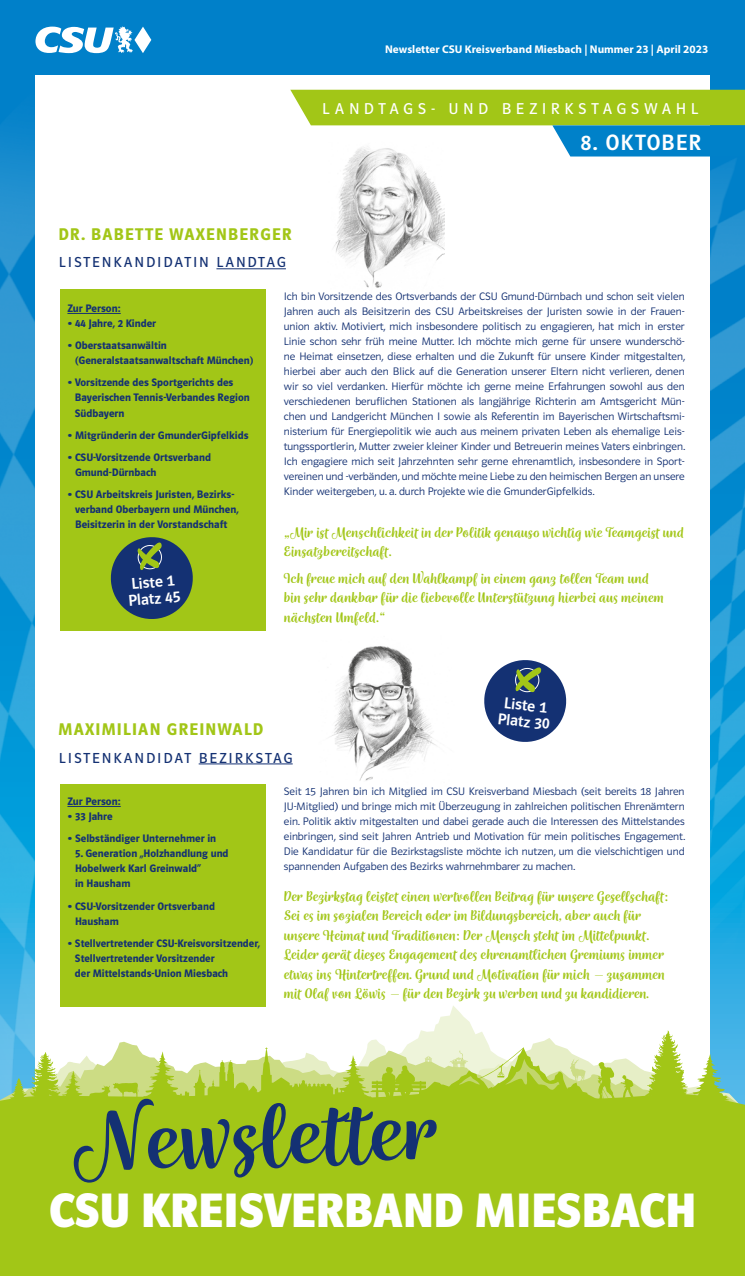
<style>
.page{position:relative;width:745px;height:1276px;background:#fff}
.page>*{position:absolute;margin:0;border:0;box-sizing:border-box;transform-origin:0 0}
.t1{font:500 97.5px "Wreath";color:#143173}
.t2{font:700 50px "Polo 22";color:#fff}
.t3{font:22.88px "Polo 22 R Krftg";letter-spacing:.04em;color:#fff}
.t4{font:600 17.5px "Polo 22 R Headline";letter-spacing:.08em;color:#a2c617}
.t5{font:500 16.25px/19.5px "Wreath";color:#a2c617}
.t6{font:16.25px "Polo 22 R Buch";letter-spacing:.29em;color:#fff}
.t7{font:16.25px/16.2px "Polo 22 R Krftg";color:#fff}
.t8{font:15px "Polo 22 R Buch";letter-spacing:.14em;color:#143173}
.t9{font:11.25px/15px "Polo 22 R Leicht";color:#143173;text-align:justify}
.t10{font:600 11.25px/15px "Polo 22 R";color:#143173}
.t11{font:700 11.25px "Myriad Pro";color:#fff}
</style>
<div class="page">
<img style="left:0;top:0;width:744px;height:1005px">
<div style="left:35px;top:75px;width:674px;height:1200px;background:#fff"></div>
<svg style="left:35px;top:27px;width:116px;height:26px"></svg>
<div style="left:0;top:1108px;width:744px;height:168px;background:#a2c617"></div>
<svg style="left:0;top:1005px;width:744px;height:103px"></svg>
<img style="left:330px;top:646px;width:107px;height:135px">
<img style="left:334px;top:156px;width:110px;height:132px">
<svg style="left:290px;top:90px;width:454px;height:66px"></svg>
<hr style="left:216px;top:268px;width:70px;height:1px;background:#143173">
<hr style="left:198px;top:763px;width:94px;height:1px;background:#143173">
<div style="left:60px;top:289px;width:206px;height:341px;background:#a2c617"></div>
<div style="left:60px;top:784px;width:206px;height:222px;background:#a2c617"></div>
<hr style="left:67px;top:313px;width:54px;height:1px;background:#143173">
<hr style="left:67px;top:806px;width:54px;height:1px;background:#143173">
<svg style="left:484px;top:660px;width:83px;height:82px"></svg>
<svg style="left:110px;top:537px;width:83px;height:82px"></svg>
<p class="t11" style="left:385px;top:42px;width:324px">Newsletter CSU Kreisverband Miesbach | Nummer 23 | April 2023</p>
<h3 class="t4" style="left:59px;top:225px;width:234px">DR. BABETTE WAXENBERGER</h3>
<h3 class="t8" style="left:59px;top:254px;width:228px">LISTENKANDIDATIN LANDTAG</h3>
<h3 class="t6" style="left:322px;top:100px;width:377px">LANDTAGS- UND BEZIRKSTAGSWAHL</h3>
<h3 class="t3" style="left:580px;top:130px;width:122px">8. OKTOBER</h3>
<p class="t10" style="left:67px;top:301px;width:55px">Zur Person:</p>
<p class="t10" style="left:67px;top:316px;width:90px">• 44 Jahre, 2 Kinder</p>
<p class="t10" style="left:75px;top:338px;width:180px;text-indent:-8px">• Oberstaatsanwältin (Generalstaatsanwaltschaft München)</p>
<p class="t10" style="left:75px;top:375px;width:176px;text-indent:-7px">• Vorsitzende des Sportgerichts des<br>Bayerischen Tennis-Verbandes Region<br>Südbayern</p>
<p class="t10" style="left:67px;top:427px;width:182px">• Mitgründerin der GmunderGipfelkids</p>
<p class="t10" style="left:75px;top:450px;width:137px;text-indent:-8px">• CSU-Vorsitzende Ortsverband<br>Gmund-Dürnbach</p>
<p class="t10" style="left:75px;top:487px;width:165px;text-indent:-8px">• CSU Arbeitskreis Juristen, Bezirks&shy;verband Oberbayern und München,<br>Beisitzerin in der Vorstandschaft</p>
<h3 class="t7" style="left:126px;top:576px;width:53px;rotate:-5deg">Liste 1<br>Platz 45</h3>
<p class="t9" style="left:283px;top:289px;width:402px">Ich bin Vorsitzende des Ortsverbands der CSU Gmund-Dürnbach und schon seit vielen Jahren auch als Beisitzerin des CSU Arbeitskreises der Juristen sowie in der Frauen&shy;union aktiv. Motiviert, mich insbesondere politisch zu engagieren, hat mich in erster Linie schon sehr früh meine Mutter. Ich möchte mich gerne für unsere wunderschö&shy;ne Heimat einsetzen, diese erhalten und die Zukunft für unsere Kinder mitgestalten, hierbei aber auch den Blick auf die Generation unserer Eltern nicht verlieren, denen wir so viel verdanken. Hierfür möchte ich gerne meine Erfahrungen sowohl aus den verschiedenen beruflichen Stationen als langjährige Richterin am Amtsgericht Mün&shy;chen und Landgericht München I sowie als Referentin im Bayerischen Wirtschaftsmi&shy;nisterium für Energiepolitik wie auch aus meinem privaten Leben als ehemalige Leis&shy;tungssportlerin, Mutter zweier kleiner Kinder und Betreuerin meines Vaters einbringen.<br>Ich engagiere mich seit Jahrzehnten sehr gerne ehrenamtlich, insbesondere in Sport&shy;vereinen und -verbänden, und möchte meine Liebe zu den heimischen Bergen an unsere Kinder weitergeben, u. a. durch Projekte wie die GmunderGipfelkids.</p>
<h3 class="t5" style="left:283px;top:523px;width:401px">„Mir ist Menschlichkeit in der Politik genauso wichtig wie Teamgeist und<br>Einsatzbereitschaft.</h3>
<h3 class="t5" style="left:283px;top:569px;width:381px">Ich freue mich auf den Wahlkampf in einem ganz tollen Team und bin sehr dankbar für die liebevolle Unterstützung hierbei aus meinem nächsten Umfeld.“</h3>
<h3 class="t4" style="left:59px;top:720px;width:206px">MAXIMILIAN GREINWALD</h3>
<h3 class="t7" style="left:500px;top:694px;width:54px;rotate:6deg">Liste 1<br>Platz 30</h3>
<h3 class="t8" style="left:59px;top:749px;width:235px">LISTENKANDIDAT BEZIRKSTAG</h3>
<p class="t10" style="left:67px;top:794px;width:55px">Zur Person:</p>
<p class="t10" style="left:67px;top:809px;width:47px">• 33 Jahre</p>
<p class="t10" style="left:67px;top:831px;width:150px">• Selbständiger Unternehmer in</p>
<p class="t10" style="left:75px;top:846px;width:155px">5. Generation „Holzhandlung und<br>Hobelwerk Karl Greinwald“<br>in Hausham</p>
<p class="t10" style="left:75px;top:898px;width:141px;text-indent:-8px">• CSU-Vorsitzender Ortsverband<br>Hausham</p>
<p class="t10" style="left:75px;top:935px;width:187px;text-indent:-8px">• Stellvertretender CSU-Kreisvorsitzender,<br>Stellvertretender Vorsitzender<br>der Mittelstands-Union Miesbach</p>
<p class="t9" style="left:283px;top:784px;width:402px">Seit 15 Jahren bin ich Mitglied im CSU Kreisverband Miesbach (seit bereits 18 Jahren JU-Mitglied) und bringe mich mit Überzeugung in zahlreichen politischen Ehrenämtern ein. Politik aktiv mitgestalten und dabei gerade auch die Interessen des Mittelstandes einbringen, sind seit Jahren Antrieb und Motivation für mein politisches Engagement.<br>Die Kandidatur für die Bezirkstagsliste möchte ich nutzen, um die vielschichtigen und spannenden Aufgaben des Bezirks wahrnehmbarer zu machen.</p>
<p class="t5" style="left:283px;top:887px;width:386px">Der Bezirkstag leistet einen wertvollen Beitrag für unsere Gesellschaft:<br>Sei es im sozialen Bereich oder im Bildungsbereich, aber auch für unsere Heimat und Traditionen: Der Mensch steht im Mittelpunkt.<br>Leider gerät dieses Engagement des ehrenamtlichen Gremiums immer etwas ins Hintertreffen. Grund und Motivation für mich – zusammen mit Olaf von Löwis – für den Bezirk zu werben und zu kandidieren.</p>
<h1 class="t1" style="left:70px;top:1083px;width:368px;rotate:-2deg">Newsletter</h1>
<h2 class="t2" style="left:49px;top:1182px;width:648px">CSU KREISVERBAND MIESBACH</h2>
</div>
